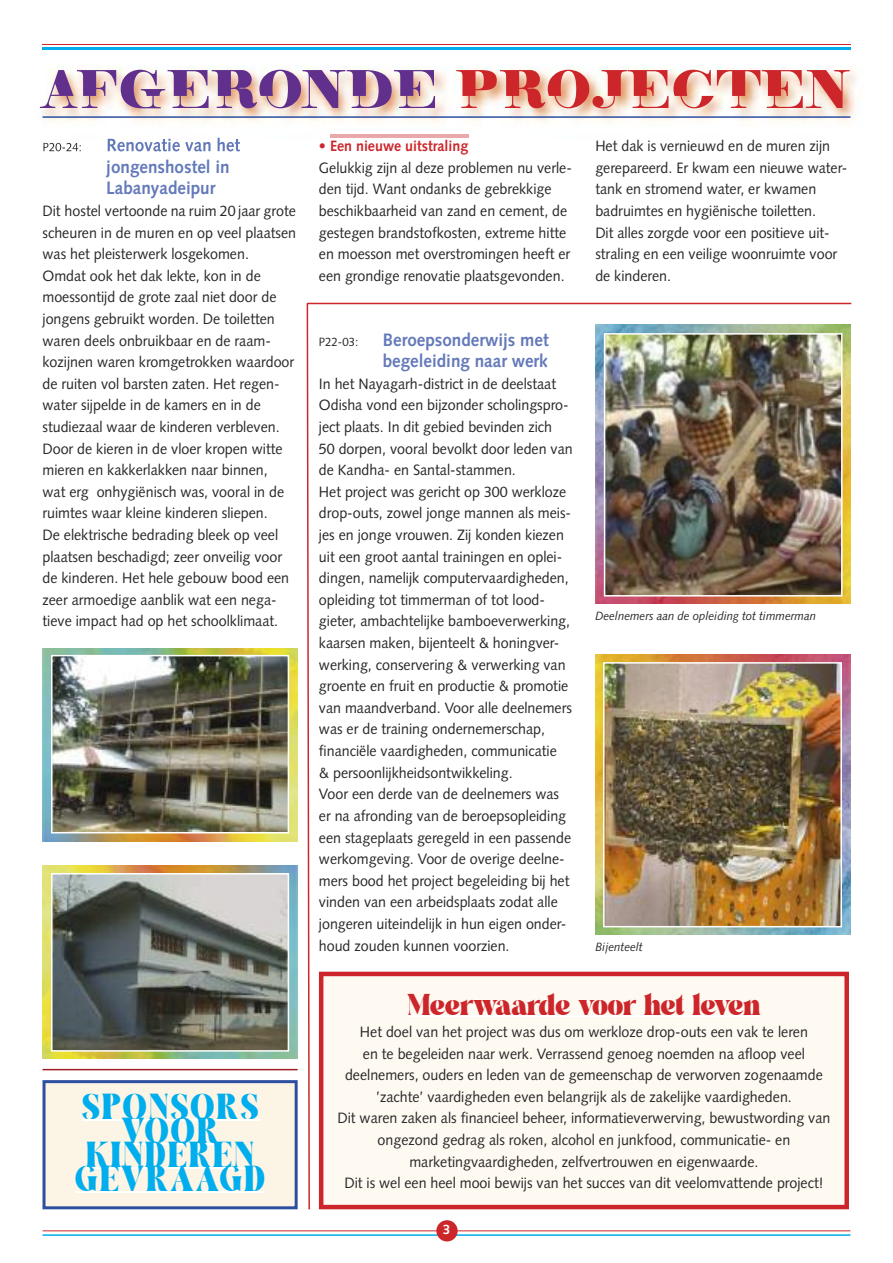
<style>
.page{position:relative;width:893px;height:1263px;background:#fff}
.page>*{position:absolute;margin:0;border:0;box-sizing:border-box;transform-origin:0 0}
.t1{font:52.5px "Viyola";letter-spacing:.01em;color:#612f8c}
.t2{font:36px "Virgina";letter-spacing:.075em;color:#00aded}
.t3{font:30px "Virgina";color:#cc262b}
.t4{font:700 18px/21.6px "Syntax";color:#6379b9;scale:.95 1}
.t5{font:15px/21.6px "Syntax";color:#272627;scale:.95 1}
.t6{font:700 15px "Syntax";color:#cc262b;scale:.95 1}
.t7{font:700 13.5px "Syntax";color:#fff}
.t8{font:italic 12px "Syntax";color:#272627;scale:.95 1}
.t9{font:12px "Syntax";color:#272627;scale:.95 1}
.s1{color:#cc262b}
</style>
<div class="page">
<img style="left:595px;top:655px;width:255px;height:279px">
<img style="left:595px;top:324px;width:255px;height:280px">
<img style="left:606px;top:665px;width:233px;height:259px">
<div style="left:603px;top:662px;width:239px;height:265px;border:2px solid #fff"></div>
<img style="left:607px;top:336px;width:232px;height:257px">
<div style="left:604px;top:333px;width:238px;height:263px;border:2px solid #fff"></div>
<img style="left:43px;top:866px;width:255px;height:193px">
<img style="left:43px;top:649px;width:255px;height:193px">
<img style="left:54px;top:658px;width:232px;height:172px">
<div style="left:51px;top:655px;width:238px;height:178px;border:2px solid #fff"></div>
<hr style="left:43px;top:1230px;width:807px;height:1px;background:#cc262b">
<hr style="left:43px;top:1234px;width:807px;height:2px;background:#00aded">
<div style="left:436px;top:1220px;width:22px;height:21px;background:#cc262b;border-radius:50%"></div>
<img style="left:42px;top:44px;width:815px;height:108px">
<img style="left:43px;top:143px;width:38px;height:8px">
<img style="left:108px;top:138px;width:132px;height:13px">
<img style="left:43px;top:44px;width:807px;height:1px">
<img style="left:43px;top:48px;width:807px;height:1px">
<img style="left:54px;top:876px;width:232px;height:172px">
<div style="left:51px;top:873px;width:238px;height:178px;border:2px solid #fff"></div>
<hr style="left:43px;top:116px;width:807px;height:2px;background:#2d4f9f">
<hr style="left:330px;top:135px;width:138px;height:3px;background:#eba8aa">
<div style="left:323px;top:976px;width:521px;height:229px;background:#fef9f1"></div>
<div style="left:319px;top:972px;width:530px;height:237px;border:4px solid #cc262b"></div>
<hr style="left:407px;top:1015px;width:353px;height:2px;background:#fff">
<hr style="left:307px;top:303px;width:544px;height:1px;background:#cc262b">
<hr style="left:43px;top:1069px;width:255px;height:1px;background:#9f1e23">
<div style="left:46px;top:1083px;width:249px;height:123px;background:#fcf4e4"></div>
<div style="left:43px;top:1080px;width:255px;height:129px;border:3px solid #2d4f9f"></div>
<hr style="left:82px;top:1119px;width:179px;height:2px;background:#fff">
<hr style="left:122px;top:1143px;width:99px;height:2px;background:#fff">
<hr style="left:87px;top:1167px;width:169px;height:2px;background:#fff">
<hr style="left:76px;top:1191px;width:189px;height:2px;background:#fff">
<svg style="left:306px;top:302px;width:5px;height:908px"></svg>
<h1 class="t1" style="left:43px;top:56px;width:809px">AFGERONDE <span class="s1">PROJECTEN</span></h1>
<p class="t6" style="left:319px;top:140px;width:159px">• Een nieuwe uitstraling</p>
<p class="t5" style="left:319px;top:158px;width:268px">Gelukkig zijn al deze problemen nu verle&shy;den tijd. Want ondanks de gebrekkige beschikbaarheid van zand en cement, de gestegen brandstofkosten, extreme hitte en moesson met overstromingen heeft er een grondige renovatie plaatsgevonden.</p>
<p class="t5" style="left:595px;top:137px;width:267px">Het dak is vernieuwd en de muren zijn gerepareerd. Er kwam een nieuwe water&shy;tank en stromend water, er kwamen badruimtes en hygiënische toiletten.<br>Dit alles zorgde voor een positieve uit&shy;straling en een veilige woonruimte voor de kinderen.</p>
<p class="t4" style="left:106px;top:157px;width:131px">jongenshostel in<br>Labanyadeipur</p>
<p class="t5" style="left:43px;top:201px;width:268px">Dit hostel vertoonde na ruim 20 jaar grote scheuren in de muren en op veel plaatsen was het pleisterwerk losgekomen.<br>Omdat ook het dak lekte, kon in de moessontijd de grote zaal niet door de jongens gebruikt worden. De toiletten waren deels onbruikbaar en de raam&shy;kozijnen waren kromgetrokken waardoor de ruiten vol barsten zaten. Het regen&shy;water sijpelde in de kamers en in de studiezaal waar de kinderen verbleven.<br>Door de kieren in de vloer kropen witte mieren en kakkerlakken naar binnen,<br>wat erg onhygiënisch was, vooral in de ruimtes waar kleine kinderen sliepen.<br>De elektrische bedrading bleek op veel plaatsen beschadigd; zeer onveilig voor de kinderen. Het hele gebouw bood een zeer armoedige aanblik wat een nega&shy;tieve impact had op het schoolklimaat.</p>
<p class="t9" style="left:319px;top:337px;width:43px">P22-03:</p>
<p class="t4" style="left:383px;top:330px;width:176px">Beroepsonderwijs met begeleiding naar werk</p>
<p class="t5" style="left:319px;top:374px;width:269px">In het Nayagarh-district in de deelstaat Odisha vond een bijzonder scholingspro&shy;ject plaats. In dit gebied bevinden zich<br>50 dorpen, vooral bevolkt door leden van de Kandha- en Santal-stammen.<br>Het project was gericht op 300 werkloze drop-outs, zowel jonge mannen als meis&shy;jes en jonge vrouwen. Zij konden kiezen uit een groot aantal trainingen en oplei&shy;dingen, namelijk computervaardigheden, opleiding tot timmerman of tot lood&shy;gieter, ambachtelijke bamboeverwerking, kaarsen maken, bijenteelt &amp; honingver&shy;werking, conservering &amp; verwerking van groente en fruit en productie &amp; promotie van maandverband. Voor alle deelnemers was er de training ondernemerschap, financiële vaardigheden, communicatie<br>&amp; persoonlijkheidsontwikkeling.<br>Voor een derde van de deelnemers was er na afronding van de beroepsopleiding een stageplaats geregeld in een passende werkomgeving. Voor de overige deelne&shy;mers bood het project begeleiding bij het vinden van een arbeidsplaats zodat alle jongeren uiteindelijk in hun eigen onder&shy;houd zouden kunnen voorzien.</p>
<p class="t8" style="left:595px;top:611px;width:234px">Deelnemers aan de opleiding tot timmerman</p>
<p class="t8" style="left:595px;top:941px;width:51px">Bijenteelt</p>
<h2 class="t2" style="left:82px;top:1086px;width:178px">SPONSORS</h2>
<h2 class="t2" style="left:122px;top:1110px;width:98px">VOOR</h2>
<h2 class="t2" style="left:87px;top:1134px;width:168px">KINDEREN</h2>
<h2 class="t2" style="left:76px;top:1158px;width:191px">GEVRAAGD</h2>
<h3 class="t3" style="left:407px;top:987px;width:354px">Meerwaarde voor het leven</h3>
<p class="t5" style="left:337px;top:1022px;width:520px;text-align:center">Het doel van het project was dus om werkloze drop-outs een vak te leren<br>en te begeleiden naar werk. Verrassend genoeg noemden na afloop veel deelnemers, ouders en leden van de gemeenschap de verworven zogenaamde ’zachte’ vaardigheden even belangrijk als de zakelijke vaardigheden.<br>Dit waren zaken als financieel beheer, informatieverwerving, bewustwording van ongezond gedrag als roken, alcohol en junkfood, communicatie- en marketingvaardigheden, zelfvertrouwen en eigenwaarde.<br>Dit is wel een heel mooi bewijs van het succes van dit veelomvattende project!</p>
<p class="t7" style="left:443px;top:1224px;width:9px">3</p>
</div>
